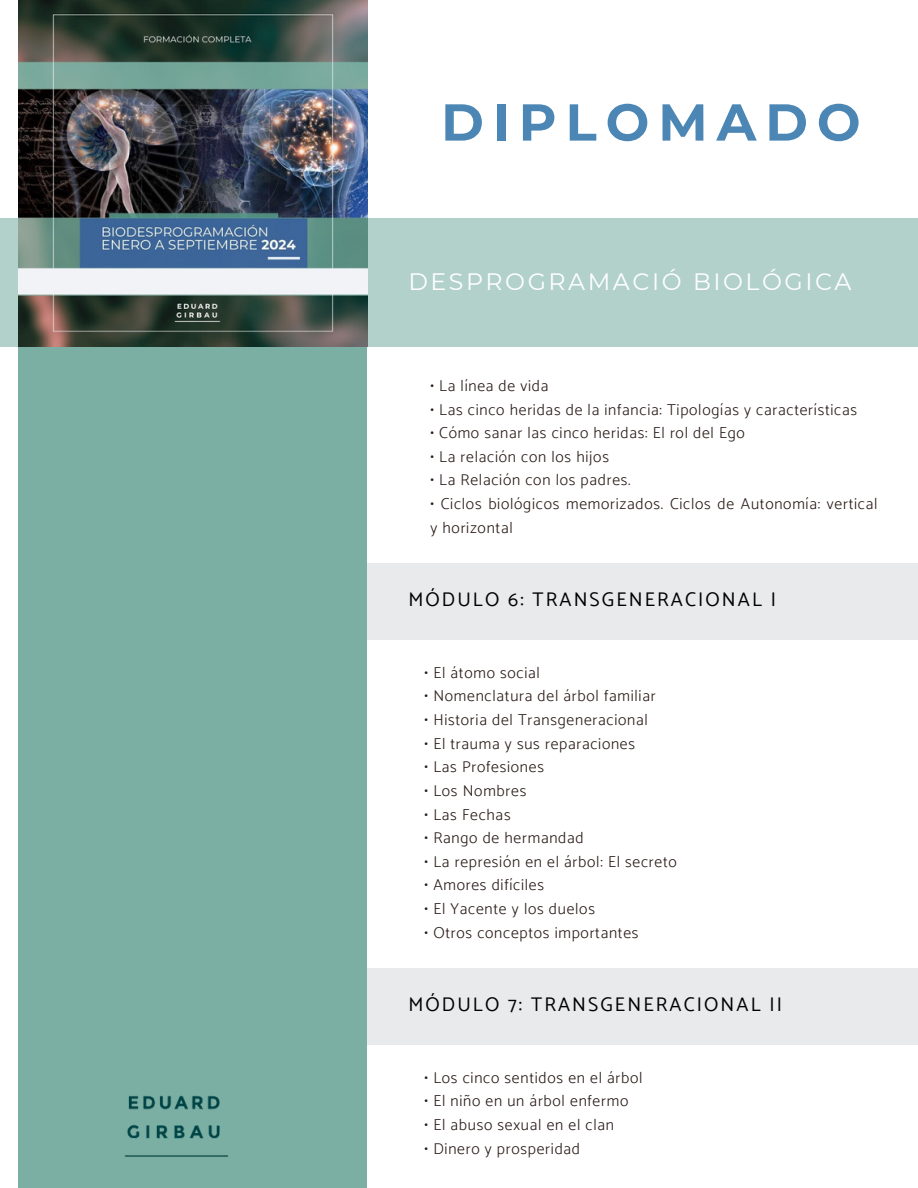
<style>
.page{position:relative;width:918px;height:1188px;background:#fff}
.page>*{position:absolute;margin:0;border:0;box-sizing:border-box;transform-origin:0 0}
.t1{font:700 51.9px "Montserrat";letter-spacing:.17em;color:#4b86b4}
.t2{font:23.7px "Montserrat";letter-spacing:.105em;color:#fff}
.t3{font:19.8px "Catamaran";letter-spacing:.105em;color:#000}
.t4{font:300 15.75px/23.7px "Catamaran";letter-spacing:.045em;color:#281a16}
</style>
<div class="page">
<div style="left:18px;top:0;width:349px;height:1188px;background:#7bafa4"></div>
<div style="left:0;top:218px;width:918px;height:129px;background:#b3d1cb"></div>
<img style="left:18px;top:0;width:349px;height:347px">
<div style="left:367px;top:563px;width:551px;height:77px;background:#e9eaec"></div>
<div style="left:367px;top:968px;width:551px;height:77px;background:#e9eaec"></div>
<img style="left:124px;top:1095px;width:104px;height:62px">
<p class="t1" style="left:441px;top:90px;width:421px">DIPLOMADO</p>
<p class="t2" style="left:408px;top:267px;width:445px">DESPROGRAMACIÓ BIOLÓGICA</p>
<p class="t4" style="left:430px;top:374px;width:119px">• La línea de vida</p>
<p class="t4" style="left:430px;top:397px;width:428px">• Las cinco heridas de la infancia: Tipologías y características</p>
<p class="t4" style="left:430px;top:421px;width:316px">• Cómo sanar las cinco heridas: El rol del Ego</p>
<p class="t4" style="left:430px;top:445px;width:180px">• La relación con los hijos</p>
<p class="t4" style="left:430px;top:468px;width:202px">• La Relación con los padres.</p>
<p class="t4" style="left:430px;top:492px;width:449px">• Ciclos biológicos memorizados. Ciclos de Autonomía: vertical y horizontal</p>
<p class="t3" style="left:408px;top:587px;width:369px">MÓDULO 6: TRANSGENERACIONAL I</p>
<p class="t4" style="left:425px;top:661px;width:117px">• El átomo social</p>
<p class="t4" style="left:425px;top:684px;width:233px">• Nomenclatura del árbol familiar</p>
<p class="t4" style="left:425px;top:708px;width:225px">• Historia del Transgeneracional</p>
<p class="t4" style="left:425px;top:731px;width:212px">• El trauma y sus reparaciones</p>
<p class="t4" style="left:425px;top:755px;width:121px">• Las Profesiones</p>
<p class="t4" style="left:425px;top:779px;width:103px">• Los Nombres</p>
<p class="t4" style="left:425px;top:802px;width:88px">• Las Fechas</p>
<p class="t4" style="left:425px;top:826px;width:161px">• Rango de hermandad</p>
<p class="t4" style="left:425px;top:850px;width:254px">• La represión en el árbol: El secreto</p>
<p class="t4" style="left:425px;top:873px;width:121px">• Amores difíciles</p>
<p class="t4" style="left:425px;top:897px;width:172px">• El Yacente y los duelos</p>
<p class="t4" style="left:425px;top:920px;width:215px">• Otros conceptos importantes</p>
<p class="t3" style="left:408px;top:992px;width:375px">MÓDULO 7: TRANSGENERACIONAL II</p>
<p class="t4" style="left:425px;top:1065px;width:219px">• Los cinco sentidos en el árbol</p>
<p class="t4" style="left:425px;top:1089px;width:205px">• El niño en un árbol enfermo</p>
<p class="t4" style="left:425px;top:1113px;width:191px">• El abuso sexual en el clan</p>
<p class="t4" style="left:425px;top:1136px;width:157px">• Dinero y prosperidad</p>
</div>
